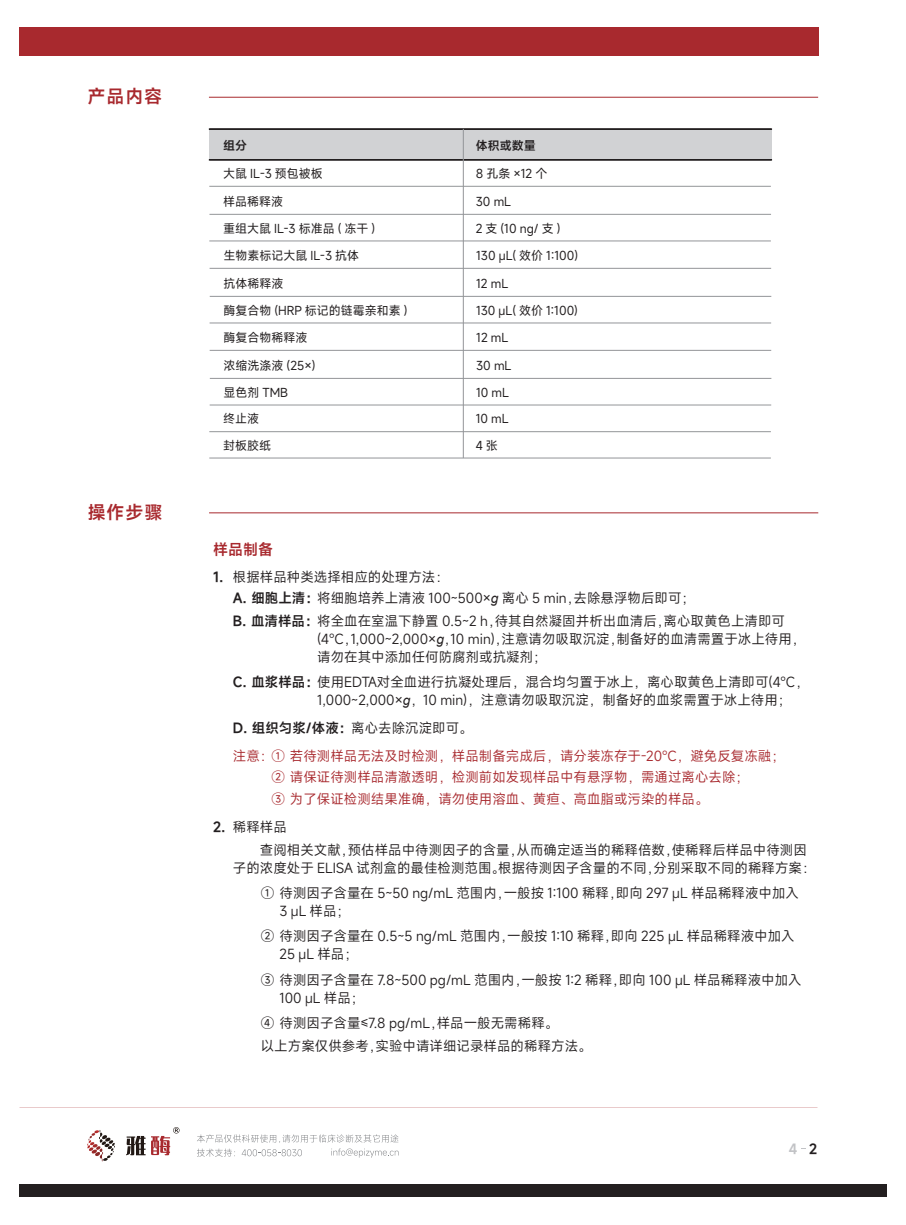
<style>
.page{position:relative;width:906px;height:1225px;background:#fff}
.page>*{position:absolute;margin:0;border:0;box-sizing:border-box;transform-origin:0 0}
.t1{font:600 18px "Mi Sans";letter-spacing:.05em;color:#a8292e}
.t2{font:600 15px "Mi Sans";color:#a8292e}
.t3{font:13.5px/18px "Mi Sans";color:#231f20}
.t4{font:13.5px/27.5px "Mi Sans";color:#a8292e}
.t5{font:600 13.5px "Mi Sans";color:#231f20}
.t6{font:600 13.5px "Mi Sans";color:#c2c3c6}
.t7{font:12px "Mi Sans";color:#231f20}
.t8{font:600 12px "Mi Sans";color:#231f20}
.s1{font-weight:600}
.s2{font-family:"Arial";font-style:italic}
.s3{font-weight:600;color:#231f20}
.s4{color:#231f20}
</style>
<div class="page">
<hr style="left:209px;top:512px;width:609px;height:1px;background:#a8292e">
<hr style="left:209px;top:97px;width:609px;height:1px;background:#a8292e">
<div style="left:19px;top:27px;width:799px;height:29px;background:#a8292e"></div>
<div style="left:19px;top:1184px;width:867px;height:13px;background:#231f20"></div>
<svg style="left:87px;top:1130px;width:28px;height:31px"></svg>
<svg style="left:126px;top:1127px;width:53px;height:28px"></svg>
<svg style="left:197px;top:1134px;width:201px;height:23px"></svg>
<div style="left:209px;top:129px;width:562px;height:31px;background:#d1d2d4"></div>
<div style="left:209px;top:128px;width:563px;height:2px;border:1px solid #231f20"></div>
<div style="left:209px;top:159px;width:563px;height:1px;border:1px solid #231f20"></div>
<hr style="left:463px;top:129px;width:1px;height:329px;background:#939598">
<hr style="left:209px;top:186px;width:562px;height:1px;background:#939598">
<hr style="left:209px;top:214px;width:562px;height:1px;background:#939598">
<hr style="left:209px;top:240px;width:562px;height:1px;background:#939598">
<hr style="left:210px;top:268px;width:561px;height:1px;background:#939598">
<hr style="left:210px;top:296px;width:561px;height:1px;background:#939598">
<hr style="left:210px;top:322px;width:561px;height:1px;background:#939598">
<hr style="left:210px;top:350px;width:561px;height:1px;background:#939598">
<hr style="left:210px;top:378px;width:561px;height:1px;background:#939598">
<hr style="left:210px;top:404px;width:561px;height:1px;background:#939598">
<hr style="left:209px;top:431px;width:562px;height:1px;background:#939598">
<hr style="left:209px;top:457px;width:562px;height:1px;background:#939598">
<h1 class="t1" style="left:88px;top:84px;width:76px">产品内容</h1>
<h1 class="t1" style="left:88px;top:500px;width:76px">操作步骤</h1>
<p class="t8" style="left:223px;top:137px;width:26px">组分</p>
<p class="t8" style="left:476px;top:137px;width:62px">体积或数量</p>
<p class="t7" style="left:223px;top:165px;width:101px">大鼠 IL-3 预包被板</p>
<p class="t7" style="left:223px;top:193px;width:61px">样品稀释液</p>
<p class="t7" style="left:476px;top:165px;width:73px">8 孔条 ×12 个</p>
<p class="t7" style="left:476px;top:194px;width:37px">30 mL</p>
<p class="t7" style="left:223px;top:220px;width:153px">重组大鼠 IL-3 标准品 ( 冻干 )</p>
<p class="t7" style="left:476px;top:220px;width:86px">2支(10ng/支)</p>
<p class="t7" style="left:223px;top:247px;width:137px">生物素标记大鼠 IL-3 抗体</p>
<p class="t7" style="left:223px;top:275px;width:61px">抗体稀释液</p>
<p class="t7" style="left:476px;top:247px;width:103px">130 μL( 效价 1:100)</p>
<p class="t7" style="left:476px;top:276px;width:34px">12 mL</p>
<p class="t7" style="left:223px;top:302px;width:186px">酶复合物 (HRP 标记的链霉亲和素 )</p>
<p class="t7" style="left:476px;top:302px;width:103px">130 μL( 效价 1:100)</p>
<p class="t7" style="left:224px;top:329px;width:85px">酶复合物稀释液</p>
<p class="t7" style="left:224px;top:357px;width:93px">浓缩洗涤液 (25×)</p>
<p class="t7" style="left:476px;top:329px;width:34px">12 mL</p>
<p class="t7" style="left:476px;top:358px;width:37px">30 mL</p>
<p class="t7" style="left:223px;top:384px;width:66px">显色剂 TMB</p>
<p class="t7" style="left:476px;top:384px;width:34px">10 mL</p>
<p class="t7" style="left:223px;top:411px;width:37px">终止液</p>
<p class="t7" style="left:476px;top:411px;width:34px">10 mL</p>
<p class="t7" style="left:223px;top:437px;width:49px">封板胶纸</p>
<p class="t7" style="left:476px;top:437px;width:24px">4张</p>
<p class="t2" style="left:213px;top:539px;width:61px">样品制备</p>
<p class="t5" style="left:213px;top:567px;width:11px">1.</p>
<p class="t5" style="left:213px;top:818px;width:13px">2.</p>
<p class="t3" style="left:233px;top:566px;width:463px;line-height:21.5px">根据样品种类选择相应的处理方法：<br><span class="s1">A. 细胞上清：</span>将细胞培养上清液 100~500×<span class="s2">g</span> 离心 5 min，去除悬浮物后即可；</p>
<p class="t3" style="left:317px;top:612px;width:490px;text-indent:-84px"><span class="s1">B. 血清样品：</span>将全血在室温下静置 0.5~2 h，待其自然凝固并析出血清后，离心取黄色上清即可(4℃，1,000~2,000×<span class="s2">g</span>，10 min)，注意请勿吸取沉淀，制备好的血清需置于冰上待用，请勿在其中添加任何防腐剂或抗凝剂；</p>
<p class="t3" style="left:317px;top:673px;width:493px;text-indent:-84px"><span class="s1">C. 血浆样品：</span>使用EDTA对全血进行抗凝处理后，混合均匀置于冰上，离心取黄色上清即可(4℃，<br>1,000~2,000×<span class="s2">g</span>，10 min)，注意请勿吸取沉淀，制备好的血浆需置于冰上待用；</p>
<p class="t4" style="left:233px;top:714px;width:553px"><span class="s3">D. 组织匀浆/体液：</span><span class="s4">离心去除沉淀即可。<br></span>注意：① 若待测样品无法及时检测，样品制备完成后，请分装冻存于-20℃，避免反复冻融；</p>
<p class="t4" style="left:271px;top:766px;width:479px;line-height:21.5px">② 请保证待测样品清澈透明，检测前如发现样品中有悬浮物，需通过离心去除；<br>③ 为了保证检测结果准确，请勿使用溶血、黄疸、高血脂或污染的样品。</p>
<p class="t3" style="left:260px;top:815px;width:548px;line-height:22.6px;text-indent:-27px">稀释样品<br>查阅相关文献，预估样品中待测因子的含量，从而确定适当的稀释倍数，使稀释后样品中待测因</p>
<p class="t3" style="left:233px;top:858px;width:584px">子的浓度处于 ELISA 试剂盒的最佳检测范围。根据待测因子含量的不同，分别采取不同的稀释方案：</p>
<p class="t3" style="left:279px;top:883px;width:521px;text-indent:-19px">① 待测因子含量在 5~50 ng/mL 范围内，一般按 1:100 稀释，即向 297 μL 样品稀释液中加入<br>3 μL 样品；</p>
<p class="t3" style="left:279px;top:926px;width:517px;text-indent:-19px">② 待测因子含量在 0.5~5 ng/mL 范围内，一般按 1:10 稀释，即向 225 μL 样品稀释液中加入<br>25 μL 样品；</p>
<p class="t3" style="left:279px;top:971px;width:524px;text-indent:-19px">③ 待测因子含量在 7.8~500 pg/mL 范围内，一般按 1:2 稀释，即向 100 μL 样品稀释液中加入<br>100 μL 样品；</p>
<p class="t3" style="left:261px;top:1011px;width:332px;line-height:22.5px">④ 待测因子含量≤7.8 pg/mL，样品一般无需稀释。<br>以上方案仅供参考，实验中请详细记录样品的稀释方法。</p>
<p class="t6" style="left:789px;top:1139px;width:30px">4 <span class="s4">2</span></p>
</div>
